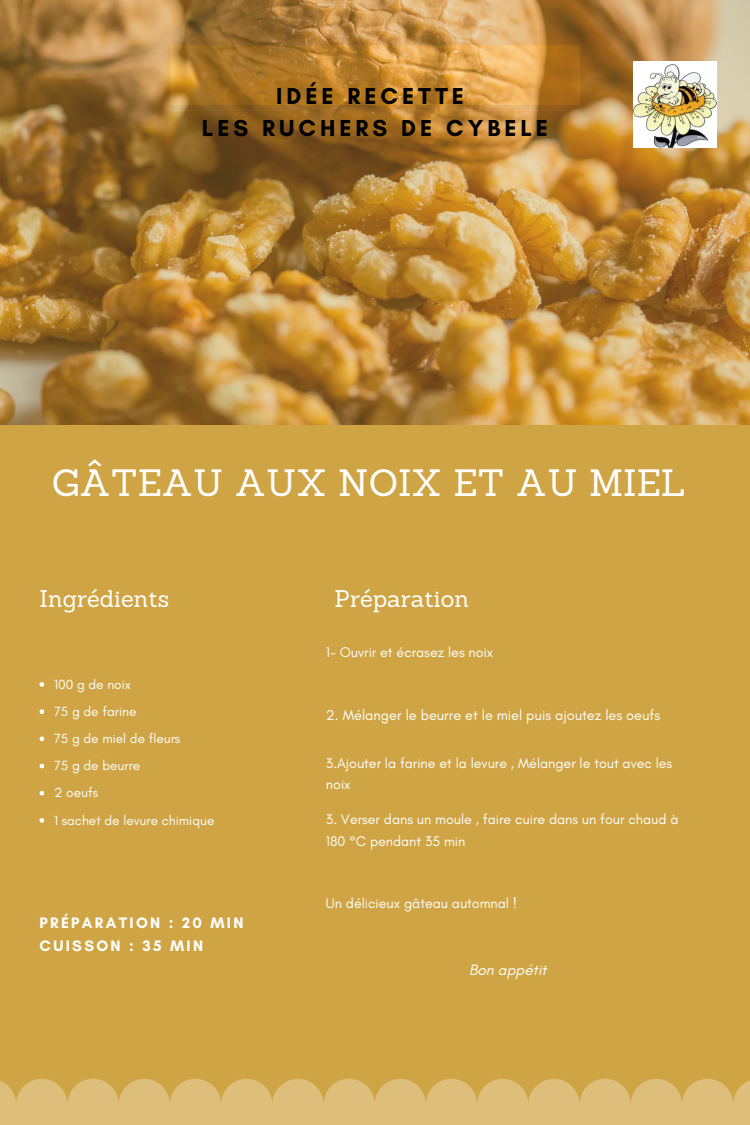
<style>
.page{position:relative;width:750px;height:1125px;background:#cfa444}
.page>*{position:absolute;margin:0;border:0;box-sizing:border-box;transform-origin:0 0}
.t1{font:37.12px "Sanchez";color:#fff}
.t2{font:23.62px "Sanchez";color:#fff}
.t3{font:700 23.5px "Glacial Indifference";letter-spacing:.17em;color:#000}
.t4{font:700 15.5px "Glacial Indifference";letter-spacing:.15em;color:#fff}
.t5{font:italic 15.5px "Glacial Indifference";color:#fff}
.t6{font:14.5px "Glacial Indifference";color:#fff}
.t7{font:14.25px/21.5px "Glacial Indifference";color:#fff}
.t8{font:13.62px "Glacial Indifference";color:#fff}
</style>
<div class="page">
<svg style="left:0;top:1079px;width:750px;height:46px;background:#dbbb74"></svg>
<img style="left:0;top:0;width:750px;height:424px">
<img style="left:634px;top:61px;width:82px;height:87px">
<svg style="left:40px;top:682px;width:4px;height:5px"></svg>
<svg style="left:40px;top:709px;width:4px;height:5px"></svg>
<svg style="left:40px;top:736px;width:4px;height:5px"></svg>
<svg style="left:40px;top:764px;width:4px;height:4px"></svg>
<svg style="left:40px;top:791px;width:4px;height:5px"></svg>
<svg style="left:40px;top:818px;width:4px;height:5px"></svg>
<p class="t3" style="left:276px;top:81px;width:189px">IDÉE RECETTE</p>
<p class="t3" style="left:202px;top:114px;width:348px">LES RUCHERS DE CYBELE</p>
<p class="t1" style="left:52px;top:459px;width:635px">GÂTEAU AUX NOIX ET AU MIEL</p>
<p class="t2" style="left:40px;top:583px;width:131px">Ingrédients</p>
<p class="t2" style="left:335px;top:583px;width:136px">Préparation</p>
<p class="t7" style="left:326px;top:641px;width:169px">1- Ouvrir et écrasez les noix</p>
<p class="t8" style="left:54px;top:676px;width:78px">100 g de noix</p>
<p class="t8" style="left:54px;top:703px;width:84px">75 g de farine</p>
<p class="t8" style="left:54px;top:730px;width:128px">75 g de miel de fleurs</p>
<p class="t8" style="left:54px;top:757px;width:88px">75 g de beurre</p>
<p class="t8" style="left:54px;top:784px;width:45px">2 oeufs</p>
<p class="t8" style="left:54px;top:812px;width:162px">1 sachet de levure chimique</p>
<p class="t7" style="left:326px;top:809px;width:354px">3. Verser dans un moule , faire cuire dans un four chaud à<br>180 °C pendant 35 min</p>
<p class="t6" style="left:326px;top:706px;width:336px">2. Mélanger le beurre et le miel puis ajoutez les oeufs</p>
<p class="t7" style="left:326px;top:752px;width:348px">3.Ajouter la farine et la levure , Mélanger le tout avec les noix</p>
<p class="t4" style="left:40px;top:913px;width:206px">PRÉPARATION : 20 MIN</p>
<p class="t4" style="left:40px;top:937px;width:165px">CUISSON : 35 MIN</p>
<p class="t7" style="left:326px;top:893px;width:193px">Un délicieux gâteau automnal !</p>
<p class="t5" style="left:469px;top:960px;width:79px">Bon appétit</p>
</div>
